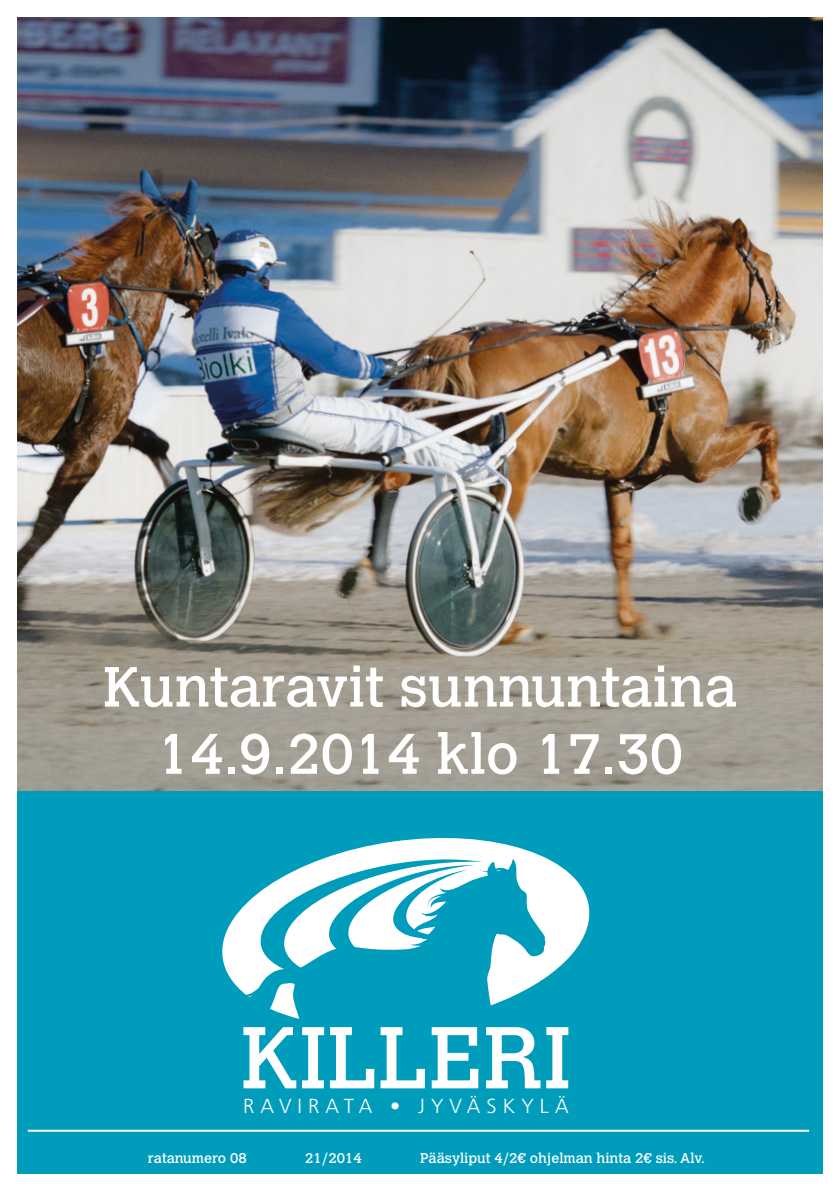
<style>
.page{position:relative;width:840px;height:1191px;background:#fff}
.page>*{position:absolute;margin:0;border:0;box-sizing:border-box;transform-origin:0 0}
.t1{font:86.8px "Calvert MT Std";color:#fff}
.t2{font:56px/67.2px "Calvert MT Std";color:#fff;text-align:center}
.t3{font:300 20.4px "Frutiger LT Std";letter-spacing:.3em;color:#fff}
.t4{font:14px "Calvert MT Std";color:#fff}
</style>
<div class="page">
<img style="left:17px;top:17px;width:805px;height:774px">
<div style="left:17px;top:791px;width:805px;height:383px;background:#009cbb"></div>
<svg style="left:222px;top:838px;width:368px;height:181px"></svg>
<hr style="left:28px;top:1129px;width:779px;height:2px;background:#fff">
<h2 class="t2" style="left:103px;top:654px;width:635px">Kuntaravit sunnuntaina<br>14.9.2014 klo 17.30</h2>
<h1 class="t1" style="left:254px;top:990px;width:332px">KILLERI</h1>
<h3 class="t3" style="left:256px;top:1077px;width:327px">RAVIRATA • JYVÄSKYLÄ</h3>
<h1 class="t1" style="left:240px;top:1007px;width:332px">KILLERI</h1>
<h3 class="t3" style="left:243px;top:1094px;width:327px">RAVIRATA • JYVÄSKYLÄ</h3>
<p class="t4" style="left:148px;top:1149px;width:100px">ratanumero 08</p>
<p class="t4" style="left:305px;top:1149px;width:58px">21/2014</p>
<p class="t4" style="left:420px;top:1149px;width:286px">Pääsyliput 4/2€ ohjelman hinta 2€ sis. Alv.</p>
</div>
